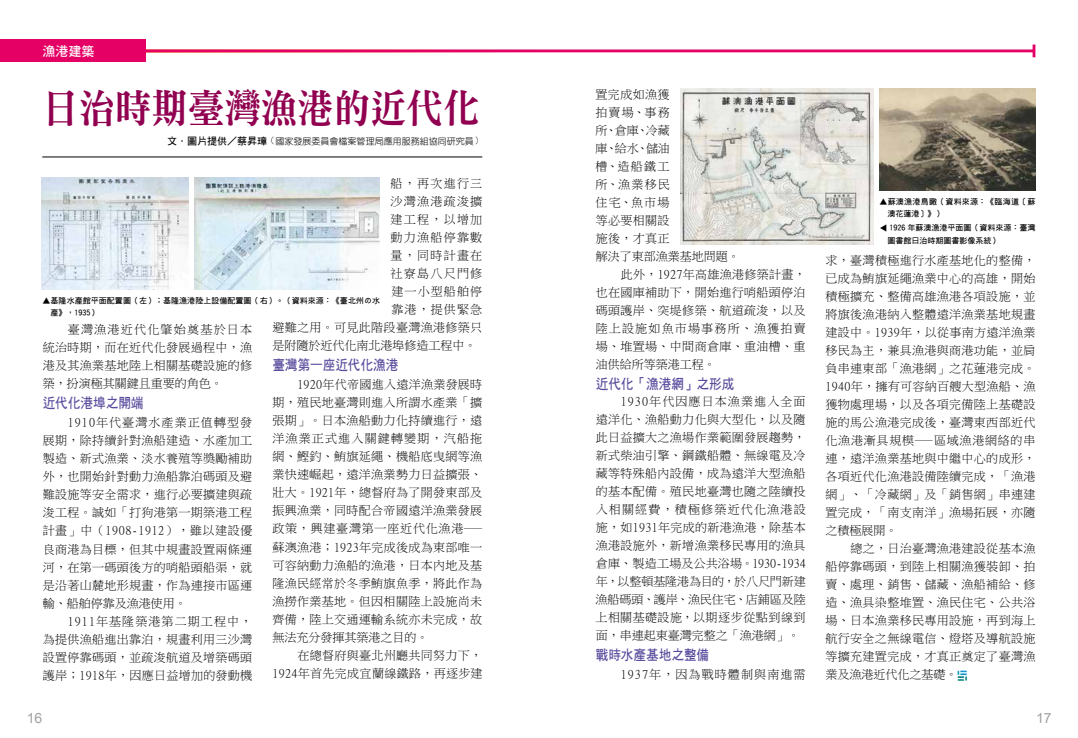
<style>
.page{position:relative;width:1078px;height:738px;background:#fff}
.page>*{position:absolute;margin:0;border:0;box-sizing:border-box;transform-origin:0 0}
.t1{font:40px "DFN Ming W9 WIN BF";color:#910050;scale:.91 1}
.t2{font:14px "DF Hei W7 WIN BF";color:#584c9d;scale:.9 1}
.t3{font:14px "Arial";color:#9fa0a0}
.t4{font:13px "DF Hei W7 WIN BF";color:#fff}
.t5{font:12px/18px "Ming Li U";letter-spacing:.03em;color:#000;text-align:justify}
.t6{font:12px "Ming Li U";color:#000}
.t7{font:12px "Ming Li U";letter-spacing:.095em;color:#000}
.t8{font:12px "Ming Li U";letter-spacing:.105em;color:#000}
.t9{font:12px "Ming Li U";letter-spacing:.1em;color:#000}
.t10{font:9px "DF Yuan W3 WIN BF";color:#000}
.t11{font:8px/12px "DF Hei W7 WIN BF";letter-spacing:.005em;color:#000}
.t12{font:8px/12px "DF Hei W7 WIN BF";letter-spacing:.035em;color:#000}
.s1{font-family:"DF Hei W7 WIN BF";font-size:10px}
.s2{font-size:8.5px}
</style>
<div class="page">
<hr style="left:145px;top:52px;width:398px;height:1px;background:#f08300">
<hr style="left:136px;top:49px;width:897px;height:3px;background:#e50065">
<svg style="left:1032px;top:44px;width:3px;height:13px"></svg>
<hr style="left:42px;top:157px;width:440px;height:1px;background:#000">
<div style="left:0;top:40px;width:145px;height:22px;background:#e50065"></div>
<svg style="left:957px;top:670px;width:9px;height:10px"></svg>
<img style="left:195px;top:177px;width:184px;height:112px">
<img style="left:42px;top:177px;width:146px;height:112px">
<img style="left:879px;top:88px;width:156px;height:102px">
<img style="left:680px;top:88px;width:193px;height:156px">
<p class="t4" style="left:43px;top:44px;width:53px">漁港建築</p>
<h1 class="t1" style="left:42px;top:88px;width:482px">日治時期臺灣漁港的近代化</h1>
<p class="t10" style="left:167px;top:136px;width:316px"><span class="s1">文．圖片提供／蔡昇璋</span><span class="s2">（</span>國家發展委員會檔案管理局應用服務組協同研究員<span class="s2">）</span></p>
<p class="t5" style="left:390px;top:174px;width:93px">船，再次進行三</p>
<p class="t8" style="left:390px;top:195px;width:93px">沙灣漁港疏浚擴</p>
<p class="t5" style="left:390px;top:210px;width:93px">建工程，以增加</p>
<p class="t8" style="left:390px;top:231px;width:93px">動力漁船停靠數</p>
<p class="t5" style="left:390px;top:246px;width:93px">量，同時計畫在</p>
<p class="t8" style="left:390px;top:267px;width:93px">社寮島八尺門修</p>
<p class="t7" style="left:391px;top:285px;width:92px">建一小型船舶停</p>
<p class="t5" style="left:391px;top:300px;width:92px">靠港，提供緊急</p>
<p class="t5" style="left:272px;top:318px;width:211px">避難之用。可見此階段臺灣漁港修築只</p>
<p class="t6" style="left:272px;top:339px;width:205px">是附隨於近代化南北港埠修造工程中。</p>
<p class="t2" style="left:272px;top:357px;width:141px">臺灣第一座近代化漁港</p>
<p class="t5" style="left:272px;top:375px;width:211px;text-indent:25px">1920年代帝國進入遠洋漁業發展時期，殖民地臺灣則進入所謂水產業「擴張期」。日本漁船動力化持續進行，遠洋漁業正式進入關鍵轉變期，汽船拖網、鰹釣、鮪旗延繩、機船底曳網等漁業快速崛起，遠洋漁業勢力日益擴張、壯大。1921年，總督府為了開發東部及振興漁業，同時配合帝國遠洋漁業發展政策，興建臺灣第一座近代化漁港─蘇澳漁港；1923年完成後成為東部唯一可容納動力漁船的漁港，日本內地及基隆漁民經常於冬季鮪旗魚季，將此作為漁撈作業基地。但因相關陸上設施尚未齊備，陸上交通運輸系統亦未完成，故無法充分發揮其築港之目的。</p>
<p class="t5" style="left:272px;top:645px;width:211px;text-align:right">在總督府與臺北州廳共同努力下，<br>1924年首先完成宜蘭線鐵路，再逐步建</p>
<p class="t11" style="left:51px;top:294px;width:331px;text-indent:-8px">▲基隆水產館平面配置圖（左）；基隆漁港陸上設備配置圖（右）。（資料來源：《臺北州の水產》，1935）</p>
<p class="t5" style="left:43px;top:320px;width:211px;text-indent:25px">臺灣漁港近代化肇始奠基於日本統治時期，而在近代化發展過程中，漁港及其漁業基地陸上相關基礎設施的修築，扮演極其關鍵且重要的角色。</p>
<p class="t2" style="left:43px;top:395px;width:114px">近代化港埠之開端</p>
<p class="t5" style="left:43px;top:413px;width:211px;text-indent:25px">1910年代臺灣水產業正值轉型發展期，除持續針對漁船建造、水產加工製造、新式漁業、淡水養殖等獎勵補助外，也開始針對動力漁船靠泊碼頭及避難設施等安全需求，進行必要擴建與疏浚工程。誠如「打狗港第一期築港工程計畫」中（1908-1912），雖以建設優良商港為目標，但其中規畫設置兩條運河，在第一碼頭後方的哨船頭船渠，就是沿著山麓地形規畫，作為連接市區運輸、船舶停靠及漁港使用。</p>
<p class="t5" style="left:43px;top:611px;width:211px;text-indent:25px">1911年基隆築港第二期工程中，為提供漁船進出靠泊，規畫利用三沙灣設置停靠碼頭，並疏浚航道及增築碼頭護岸；1918年，因應日益增加的發動機</p>
<p class="t5" style="left:595px;top:85px;width:76px">置完成如漁獲</p>
<p class="t5" style="left:595px;top:103px;width:76px">拍賣場、事務</p>
<p class="t5" style="left:595px;top:121px;width:76px">所、倉庫、冷藏</p>
<p class="t5" style="left:595px;top:139px;width:76px">庫、給水、儲油</p>
<p class="t5" style="left:595px;top:157px;width:75px">槽、造船鐵工</p>
<p class="t5" style="left:595px;top:175px;width:76px">所、漁業移民</p>
<p class="t5" style="left:595px;top:193px;width:75px">住宅、魚市場</p>
<p class="t5" style="left:595px;top:211px;width:75px">等必要相關設</p>
<p class="t5" style="left:595px;top:229px;width:75px">施後，才真正</p>
<p class="t6" style="left:595px;top:250px;width:145px">解決了東部漁業基地問題。</p>
<p class="t5" style="left:620px;top:265px;width:186px">此外，1927年高雄漁港修築計畫，</p>
<p class="t5" style="left:595px;top:283px;width:211px">也在國庫補助下，開始進行哨船頭停泊</p>
<p class="t5" style="left:595px;top:301px;width:211px">碼頭護岸、突堤修築、航道疏浚，以及</p>
<p class="t9" style="left:595px;top:322px;width:211px">陸上設施如魚市場事務所、漁獲拍賣</p>
<p class="t5" style="left:595px;top:337px;width:211px">場、堆置場、中間商倉庫、重油槽、重</p>
<p class="t6" style="left:595px;top:358px;width:121px">油供給所等築港工程。</p>
<p class="t2" style="left:595px;top:376px;width:156px">近代化「漁港網」之形成</p>
<p class="t5" style="left:595px;top:392px;width:211px;text-indent:25px">1930年代因應日本漁業進入全面遠洋化、漁船動力化與大型化，以及隨此日益擴大之漁場作業範圍發展趨勢，新式柴油引擎、鋼鐵船體、無線電及冷藏等特殊船內設備，成為遠洋大型漁船的基本配備。殖民地臺灣也隨之陸續投入相關經費，積極修築近代化漁港設施，如1931年完成的新港漁港，除基本漁港設施外，新增漁業移民專用的漁具倉庫、製造工場及公共浴場。1930-1934年，以整頓基隆港為目的，於八尺門新建漁船碼頭、護岸、漁民住宅、店鋪區及陸上相關基礎設施，以期逐步從點到線到面，串連起東臺灣完整之「漁港網」。</p>
<p class="t2" style="left:595px;top:647px;width:127px">戰時水產基地之整備</p>
<p class="t7" style="left:620px;top:668px;width:186px">1937年，因為戰時體制與南進需</p>
<p class="t12" style="left:887px;top:195px;width:149px;text-indent:-8px">▲蘇澳漁港鳥瞰（資料來源：《臨海道〔蘇澳花蓮港〕》）</p>
<p class="t11" style="left:877px;top:232px;width:9px;rotate:-90deg">▲</p>
<p class="t11" style="left:887px;top:222px;width:149px">1926 年蘇澳漁港平面圖（資料來源：臺灣圖書館日治時期圖書影像系統）</p>
<p class="t5" style="left:825px;top:251px;width:211px">求，臺灣積極進行水產基地化的整備，已成為鮪旗延繩漁業中心的高雄，開始積極擴充、整備高雄漁港各項設施，並將旗後漁港納入整體遠洋漁業基地規畫建設中。1939年，以從事南方遠洋漁業移民為主，兼具漁港與商港功能，並肩負串連東部「漁港網」之花蓮港完成。1940年，擁有可容納百艘大型漁船、漁獲物處理場，以及各項完備陸上基礎設施的馬公漁港完成後，臺灣東西部近代化漁港漸具規模─區域漁港網絡的串連，遠洋漁業基地與中繼中心的成形，各項近代化漁港設備陸續完成，「漁港網」、「冷藏網」及「銷售網」串連建置完成，「南支南洋」漁場拓展，亦隨之積極展開。</p>
<p class="t5" style="left:825px;top:539px;width:211px;text-indent:25px">總之，日治臺灣漁港建設從基本漁船停靠碼頭，到陸上相關漁獲裝卸、拍賣、處理、銷售、儲藏、漁船補給、修造、漁具染整堆置、漁民住宅、公共浴場、日本漁業移民專用設施，再到海上航行安全之無線電信、燈塔及導航設施等擴充建置完成，才真正奠定了臺灣漁業及漁港近代化之基礎。</p>
<p class="t3" style="left:27px;top:708px;width:17px">16</p>
<p class="t3" style="left:1035px;top:708px;width:17px">17</p>
</div>
